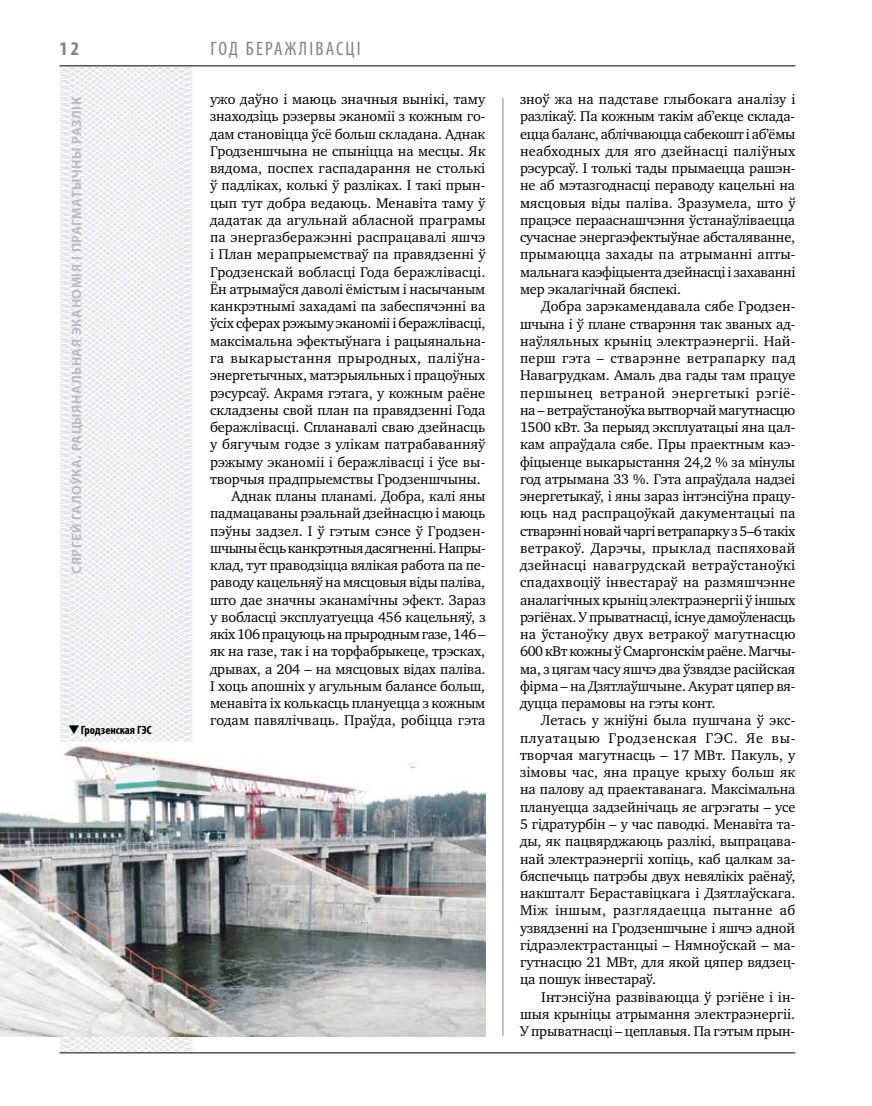
<style>
.page{position:relative;width:872px;height:1106px;background:#fff}
.page>*{position:absolute;margin:0;border:0;box-sizing:border-box;transform-origin:0 0}
.t1{font:condensed 19.5px "Myriad Pro";letter-spacing:.16em;color:#808285}
.t2{font:700 condensed 19.5px "Myriad Pro";color:#808285}
.t3{font:14.4px/17.2px "Charter C";letter-spacing:-.005em;color:#000;text-align:justify}
.t4{font:14.4px "Charter C";letter-spacing:-.025em;color:#000}
.t5{font:14.4px "Charter C";letter-spacing:.03em;color:#000}
.t6{font:700 13.5px "Myriad Pro";letter-spacing:.04em;color:#bcbdc0}
.t7{font:700 condensed 12px "Myriad Pro";color:#000}
</style>
<div class="page">
<svg style="left:2px;top:65px;width:249px;height:989px"></svg>
<hr style="left:502px;top:98px;width:1px;height:938px;background:#808285">
<hr style="left:60px;top:1052px;width:735px;height:1px;background:#000">
<hr style="left:60px;top:65px;width:735px;height:1px;background:#000">
<img style="left:0;top:742px;width:485px;height:294px">
<svg style="left:80px;top:734px;width:12px;height:1px"></svg>
<h1 class="t2" style="left:60px;top:37px;width:21px">12</h1>
<h1 class="t1" style="left:210px;top:37px;width:149px">Год беражлі васці</h1>
<p class="t3" style="left:210px;top:91px;width:277px">ужо даўно і маюць значныя вынікі, таму</p>
<p class="t3" style="left:210px;top:108px;width:277px">знаходзіць рэзервы эканоміі з кожным го-</p>
<p class="t3" style="left:210px;top:125px;width:277px">дам становіцца ўсё больш складана. Аднак</p>
<p class="t3" style="left:210px;top:142px;width:277px">Гродзеншчына не спыніцца на месцы. Як</p>
<p class="t3" style="left:210px;top:160px;width:277px">вядома, поспех гаспадарання не столькі</p>
<p class="t3" style="left:210px;top:177px;width:277px">ў падліках, колькі ў разліках. І такі прын-</p>
<p class="t3" style="left:210px;top:194px;width:277px">цып тут добра ведаюць. Менавіта таму ў</p>
<p class="t3" style="left:210px;top:211px;width:277px">дадатак да агульнай абласной праграмы</p>
<p class="t3" style="left:210px;top:229px;width:277px">па энергазберажэнні распрацавалі яшчэ</p>
<p class="t3" style="left:210px;top:246px;width:277px">і План мерапрыемстваў па правядзенні ў</p>
<p class="t3" style="left:210px;top:263px;width:277px">Гродзенскай вобласці Года беражлівасці.</p>
<p class="t3" style="left:210px;top:280px;width:277px">Ён атрымаўся даволі ёмістым і насычаным</p>
<p class="t3" style="left:210px;top:298px;width:277px">канкрэтнымі захадамі па забеспячэнні ва</p>
<p class="t3" style="left:210px;top:315px;width:277px">ўсіх сферах рэжыму эканоміі і беражлівасці,</p>
<p class="t3" style="left:210px;top:332px;width:277px">максімальна эфектыўнага і рацыянальна-</p>
<p class="t5" style="left:210px;top:350px;width:277px">га выкарыстання прыродных, паліўна-</p>
<p class="t3" style="left:210px;top:367px;width:277px">энергетычных, матэрыяльных і працоўных</p>
<p class="t3" style="left:210px;top:384px;width:277px">рэсурсаў. Акрамя гэтага, у кожным раёне</p>
<p class="t3" style="left:210px;top:401px;width:277px">складзены свой план па правядзенні Года</p>
<p class="t3" style="left:210px;top:418px;width:277px">беражлівасці. Спланавалі сваю дзейнасць</p>
<p class="t3" style="left:210px;top:436px;width:277px">у бягучым годзе з улікам патрабаванняў</p>
<p class="t3" style="left:210px;top:453px;width:277px">рэжыму эканоміі і беражлівасці і ўсе вы-</p>
<p class="t3" style="left:210px;top:470px;width:272px">творчыя прадпрыемствы Гродзеншчыны.</p>
<p class="t3" style="left:231px;top:487px;width:256px">Аднак планы планамі. Добра, калі яны</p>
<p class="t3" style="left:210px;top:505px;width:277px">падмацаваны рэальнай дзейнасцю і маюць</p>
<p class="t3" style="left:210px;top:522px;width:275px">пэўны задзел. І ў гэтым сэнсе ў Гродзен-</p>
<p class="t4" style="left:210px;top:540px;width:277px">шчыны ёсць канкрэтныя дасягненні. Напры-</p>
<p class="t3" style="left:210px;top:556px;width:277px">клад, тут праводзіцца вялікая работа па пе-</p>
<p class="t3" style="left:210px;top:574px;width:277px">раводу кацельняў на мясцовыя віды паліва,</p>
<p class="t3" style="left:210px;top:591px;width:277px">што дае значны эканамічны эфект. Зараз</p>
<p class="t3" style="left:210px;top:608px;width:277px">у вобласці эксплуатуецца 456 кацельняў, з</p>
<p class="t4" style="left:210px;top:626px;width:277px">якіх 106 працуюць на прыродным газе, 146 –</p>
<p class="t3" style="left:210px;top:643px;width:277px">як на газе, так і на торфабрыкеце, трэсках,</p>
<p class="t3" style="left:210px;top:660px;width:277px">дрывах, а 204 – на мясцовых відах паліва.</p>
<p class="t3" style="left:210px;top:677px;width:277px">І хоць апошніх у агульным балансе больш,</p>
<p class="t3" style="left:210px;top:694px;width:277px">менавіта іх колькасць плануецца з кожным</p>
<p class="t3" style="left:210px;top:712px;width:277px">годам павялічваць. Праўда, робіцца гэта</p>
<p class="t6" style="left:68px;top:574px;width:477px;rotate:-90deg">Сяргей ГАЛОЎКА. Рацыянальная эканомія і прагматычны разлік</p>
<p class="t7" style="left:68px;top:722px;width:85px">❑Гродзенская ГЭС</p>
<p class="t3" style="left:520px;top:91px;width:277px">зноў жа на падставе глыбокага аналізу і разлікаў. Па кожным такім аб’екце склада&shy;ецца баланс, аблічваюцца сабекошт і аб’ёмы неабходных для яго дзейнасці паліўных рэсурсаў. І толькі тады прымаецца рашэн&shy;не аб мэтазгоднасці пераводу кацельні на мясцовыя віды паліва. Зразумела, што ў працэсе перааснашчэння ўстанаўліваецца сучаснае энергаэфектыўнае абсталяванне, прымаюцца захады па атрыманні апты&shy;мальнага каэфіцыента дзейнасці і захаванні мер экалагічнай бяспекі.</p>
<p class="t3" style="left:520px;top:298px;width:277px;text-align:left;text-indent:21px">Добра зарэкамендавала сябе Гродзен&shy;шчына і ў плане стварэння так званых ад&shy;наўляльных крыніц электраэнергіі. Най--- перш гэта – стварэнне ветрапарку пад Навагрудкам. Амаль два гады там працуе першынец ветраной энергетыкі рэгіё&shy;на – ветраўстаноўка вытворчай магутнасцю 1500 кВт. За перыяд эксплуатацыі яна цал&shy;кам апраўдала сябе. Пры праектным каэ&shy;фіцыенце выкарыстання 24,2 % за мінулы год атрымана 33 %. Гэта апраўдала надзеі энергетыкаў, і яны зараз інтэнсіўна працу&shy;юць над распрацоўкай дакументацыі па стварэнні новай чаргі ветрапарку з 5–6 такіх ветракоў. Дарэчы, прыклад паспяховай дзейнасці навагрудскай ветраўстаноўкі спадахвоціў інвестараў на размяшчэнне аналагічных крыніц электраэнергіі ў іншых рэгіёнах. У прыватнасці, існуе дамоўленасць на ўстаноўку двух ветракоў магутнасцю 600 кВт кожны ў Смаргонскім раёне. Магчы&shy;ма, з цягам часу яшчэ два ўзвядзе расійская фірма – на Дзятлаўшчыне. Акурат цяпер вя&shy;дуцца перамовы на гэты конт.</p>
<p class="t3" style="left:520px;top:712px;width:277px;text-indent:21px">Летась у жніўні была пушчана ў экс&shy;плуатацыю Гродзенская ГЭС. Яе вы&shy;творчая магутнасць – 17 МВт. Пакуль, у зімовы час, яна працуе крыху больш як на палову ад праектаванага. Максімальна плануецца задзейнічаць яе агрэгаты – усе 5 гідратурбін – у час паводкі. Менавіта та&shy;ды, як пацвярджаюць разлікі, выпрацава&shy;най электраэнергіі хопіць, каб цалкам за&shy;бяспечыць патрэбы двух невялікіх раёнаў, накшталт Бераставіцкага і Дзятлаўскага.<br>Між іншым, разглядаецца пытанне аб узвядзенні на Гродзеншчыне і яшчэ адной гідраэлектрастанцыі – Нямноўскай – ма&shy;гутнасцю 21 МВт, для якой цяпер вядзец&shy;ца пошук інвестараў.</p>
<p class="t3" style="left:520px;top:988px;width:277px;text-indent:21px">Інтэнсіўна развіваюцца ў рэгіёне і ін&shy;шыя крыніцы атрымання электраэнергіі.<br>У прыватнасці – цеплавыя. Па гэтым прын-</p>
</div>
